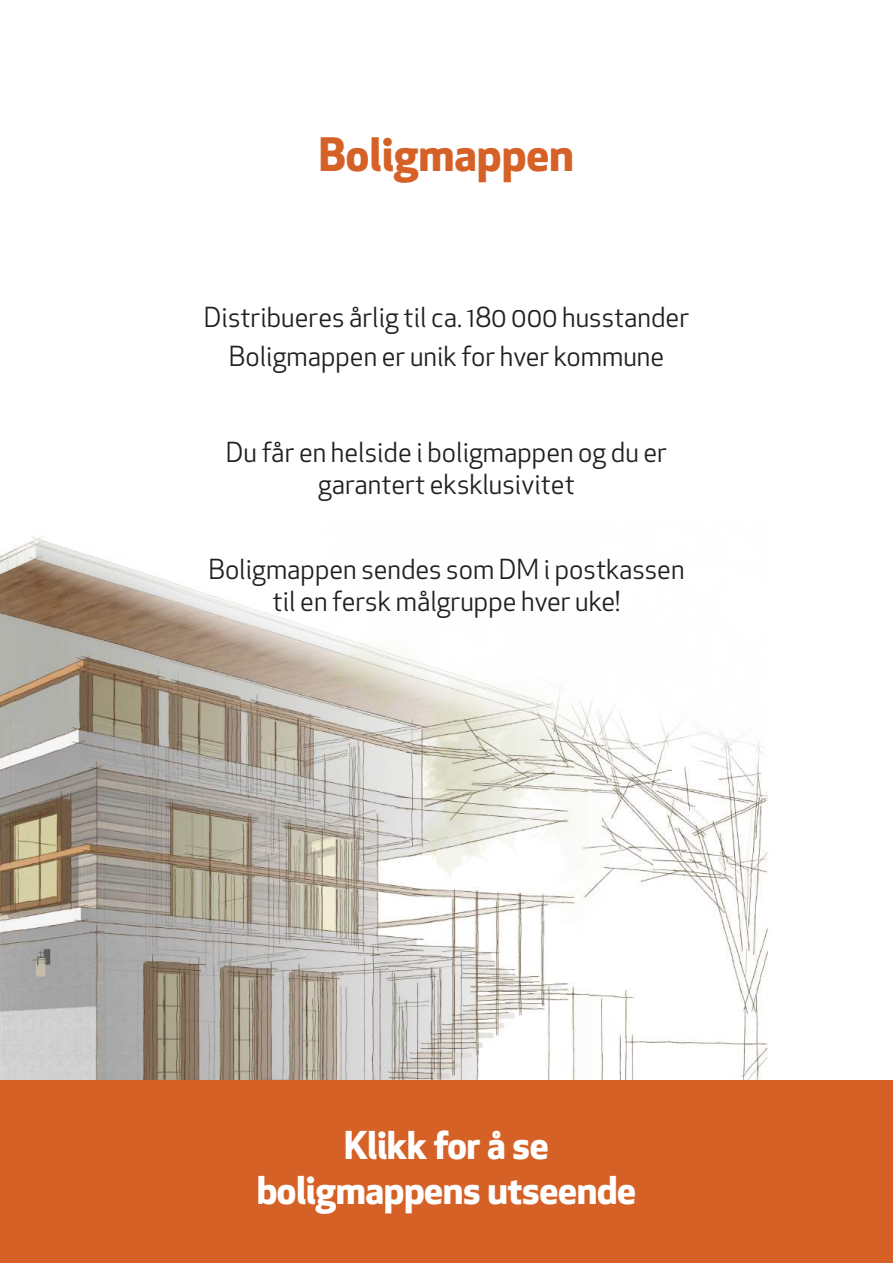
<style>
.page{position:relative;width:893px;height:1263px;background:#fff}
.page>*{position:absolute;margin:0;border:0;box-sizing:border-box;transform-origin:0 0}
.t1{font:700 45px "Apex New";color:#d66127}
.t2{font:700 37.5px/45px "Apex New";letter-spacing:-.01em;color:#fff;text-align:center}
.t3{font:27px/32.4px "Apex New";color:#231f20;text-align:center}
</style>
<div class="page">
<img style="left:0;top:911px;width:768px;height:169px">
<svg style="left:0;top:536px;width:768px;height:375px"></svg>
<div style="left:0;top:1080px;width:893px;height:183px;background:#d66127"></div>
<h1 class="t1" style="left:319px;top:122px;width:257px">Boligmappen</h1>
<p class="t3" style="left:204px;top:297px;width:487px;line-height:39.9px">Distribueres årlig til ca. 180 000 husstander<br>Boligmappen er unik for hver kommune</p>
<p class="t3" style="left:226px;top:436px;width:443px">Du får en helside i boligmappen og du er garantert eksklusivitet</p>
<p class="t3" style="left:208px;top:553px;width:478px">Boligmappen sendes som DM i postkassen til en fersk målgruppe hver uke!</p>
<h2 class="t2" style="left:257px;top:1121px;width:381px">Klikk for å se boligmappens utseende</h2>
</div>
